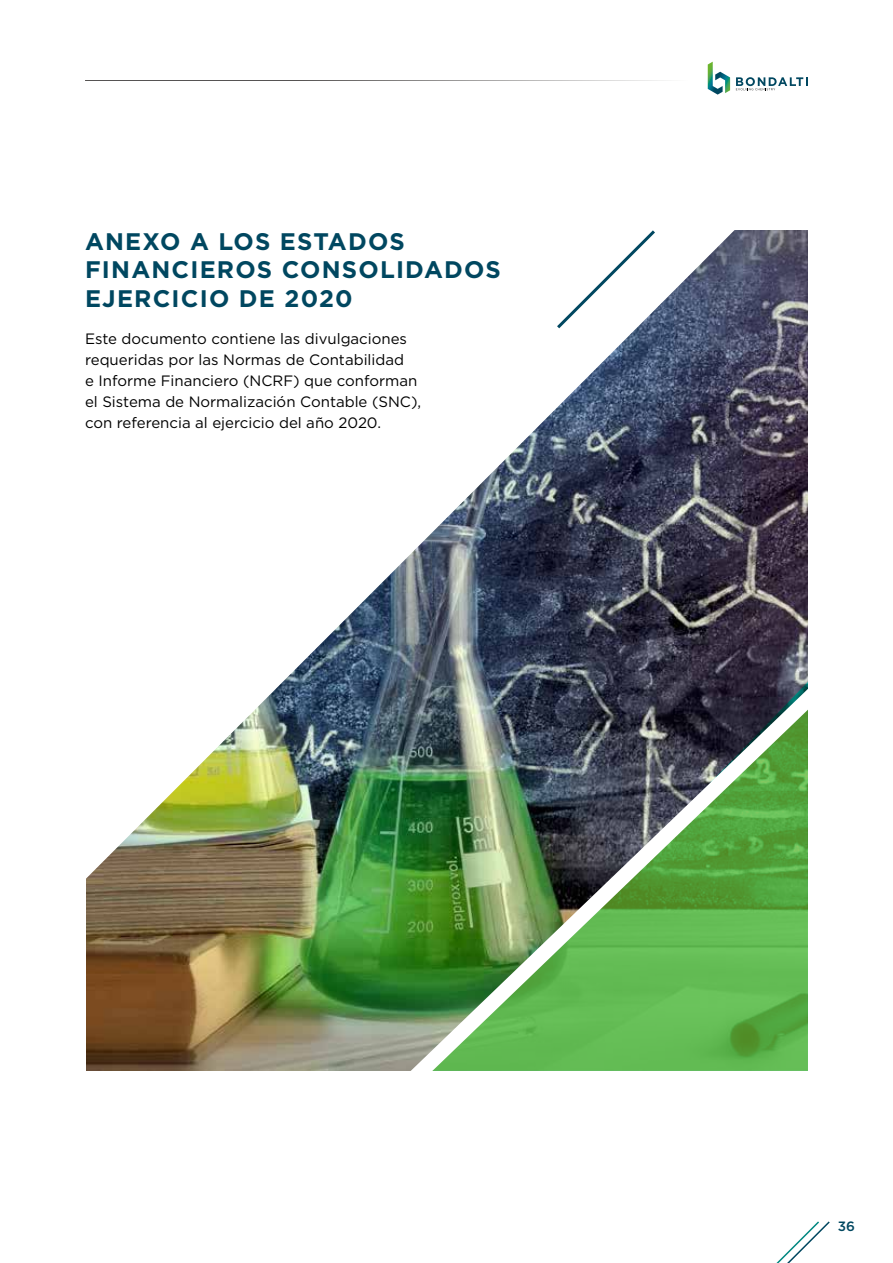
<style>
.page{position:relative;width:893px;height:1263px;background:#fff}
.page>*{position:absolute;margin:0;border:0;box-sizing:border-box;transform-origin:0 0}
.t1{font:700 24px/28.8px "Gotham";letter-spacing:.05em;color:#004760}
.t2{font:15px/21px "Gotham";color:#000}
.t3{font:500 13.5px "Gotham";color:#004760}
</style>
<div class="page">
<svg style="left:736px;top:77px;width:72px;height:13px"></svg>
<svg style="left:708px;top:62px;width:22px;height:33px"></svg>
<hr style="left:85px;top:80px;width:673px;height:1px;background:#43403f">
<svg style="left:776px;top:1221px;width:54px;height:42px"></svg>
<img style="left:86px;top:230px;width:722px;height:841px">
<svg style="left:323px;top:616px;width:485px;height:455px;background:#63a858"></svg>
<img style="left:86px;top:230px;width:680px;height:735px">
<svg style="left:554px;top:230px;width:104px;height:101px"></svg>
<h1 class="t1" style="left:85px;top:226px;width:417px">ANEXO A LOS ESTADOS<br>FINANCIEROS CONSOLIDADOS<br>EJERCICIO DE 2020</h1>
<p class="t2" style="left:85px;top:327px;width:338px">Este documento contiene las divulgaciones requeridas por las Normas de Contabilidad<br>e Informe Financiero (NCRF) que conforman el Sistema de Normalización Contable (SNC), con referencia al ejercicio del año 2020.</p>
<p class="t3" style="left:838px;top:1218px;width:19px">36</p>
</div>
